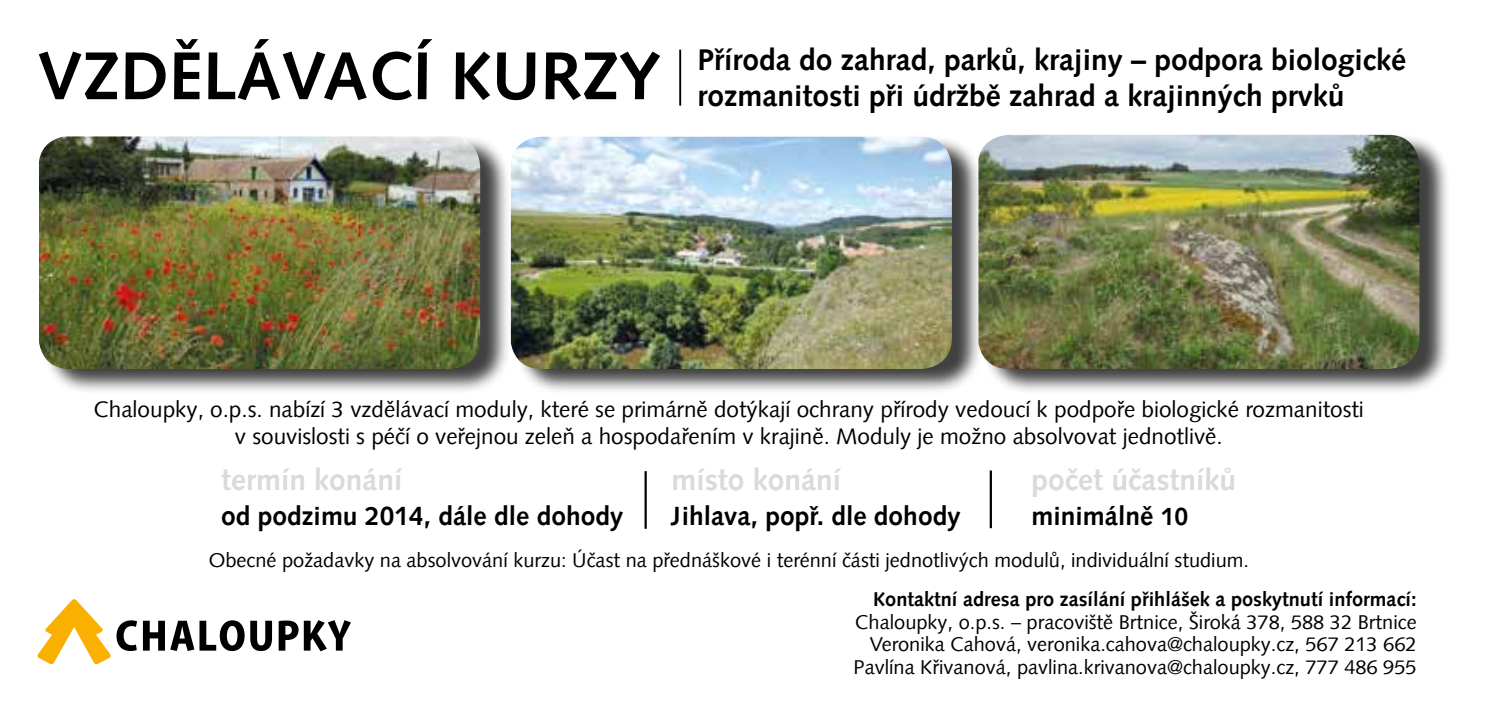
<style>
.page{position:relative;width:1489px;height:709px;background:#fff}
.page>*{position:absolute;margin:0;border:0;box-sizing:border-box;transform-origin:0 0}
.t1{font:700 67.5px "Syntax Com";color:#000}
.t2{font:700 30px/36px "Syntax Com";color:#000}
.t3{font:700 30px "Syntax Com";color:#dadada}
.t4{font:700 26.5px "Syntax Com";color:#000}
.t5{font:22.5px/27px "Syntax Com";color:#000;text-align:center}
.t6{font:20px/22.5px "Syntax Com";color:#000;text-align:right}
.t7{font:700 20px "Syntax Com";color:#000}
.s1{font-size:24.75px}
</style>
<div class="page">
<div style="left:43px;top:135px;width:468px;height:260px;background:#000;opacity:.75"></div>
<img style="left:39px;top:136px;width:441px;height:233px">
<div style="left:515px;top:135px;width:468px;height:259px;background:#000;opacity:.75"></div>
<img style="left:511px;top:137px;width:440px;height:232px">
<div style="left:982px;top:133px;width:468px;height:262px;background:#000;opacity:.75"></div>
<img style="left:978px;top:135px;width:441px;height:234px">
<hr style="left:679px;top:50px;width:2px;height:56px;background:#000">
<hr style="left:644px;top:471px;width:2px;height:58px;background:#000">
<hr style="left:989px;top:470px;width:2px;height:58px;background:#000">
<svg style="left:37px;top:599px;width:314px;height:66px"></svg>
<h1 class="t1" style="left:38px;top:36px;width:624px">VZDĚLÁVACÍ KURZY</h1>
<h2 class="t2" style="left:697px;top:41px;width:710px">Příroda do zahrad, parků, krajiny – podpora biologické rozmanitosti při údržbě zahrad a krajinných prvků</h2>
<p class="t5" style="left:94px;top:396px;width:1271px">Chaloupky, o.p.s. nabízí 3 vzdělávací moduly, které se primárně dotýkají ochrany přírody vedoucí k podpoře biologické rozmanitosti v souvislosti s péčí o veřejnou zeleň a hospodařením v krajině. Moduly je možno absolvovat jednotlivě.</p>
<h2 class="t3" style="left:221px;top:462px;width:183px">termín konání</h2>
<h2 class="t3" style="left:671px;top:462px;width:171px">místo konání</h2>
<h2 class="t3" style="left:1031px;top:462px;width:206px">počet účastníků</h2>
<h3 class="t4" style="left:221px;top:500px;width:403px">od podzimu 2014, dále dle dohody</h3>
<h3 class="t4" style="left:671px;top:500px;width:290px">Jihlava, popř. dle dohody</h3>
<h3 class="t4" style="left:1031px;top:500px;width:158px">minimálně <span class="s1">10</span></h3>
<p class="t6" style="left:209px;top:549px;width:1041px">Obecné požadavky na absolvování kurzu: Účast na přednáškové i terénní části jednotlivých modulů, individuální studium.</p>
<p class="t7" style="left:873px;top:587px;width:545px">Kontaktní adresa pro zasílání přihlášek a poskytnutí informací:</p>
<p class="t6" style="left:853px;top:611px;width:564px">Chaloupky, o.p.s. – pracoviště Brtnice, Široká 378, 588 32 Brtnice<br>Veronika Cahová, veronika.cahova@chaloupky.cz, 567 213 662<br>Pavlína Křivanová, pavlina.krivanova@chaloupky.cz, 777 486 955</p>
</div>
